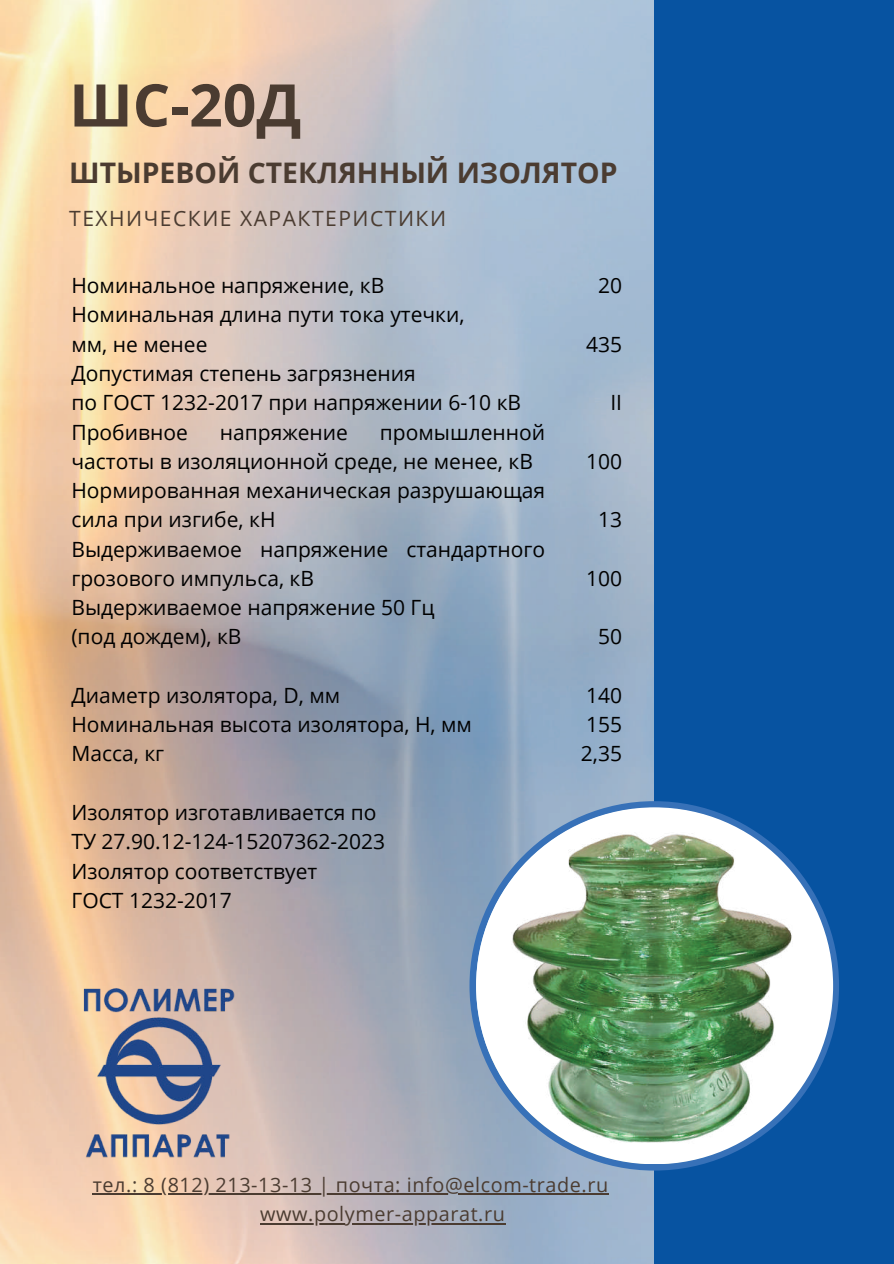
<style>
.page{position:relative;width:894px;height:1264px;background:#fff}
.page>*{position:absolute;margin:0;border:0;box-sizing:border-box;transform-origin:0 0}
.t1{font:700 58.8px "Open Sans";color:#4b3c31}
.t2{font:700 28.35px "Open Sans";color:#4b3c31}
.t3{font:21px/29.2px "Open Sans";color:#000}
.t4{font:21px "Open Sans";letter-spacing:.07em;color:#4b3c31}
.t5{font:19.8px "Open Sans";letter-spacing:.03em;color:#4b3c31}
</style>
<div class="page">
<img style="left:0;top:0;width:654px;height:1263px">
<div style="left:654px;top:0;width:239px;height:1263px;background:#0753a1"></div>
<svg style="left:469px;top:801px;width:277px;height:369px"></svg>
<img style="left:71px;top:976px;width:175px;height:192px">
<img style="left:476px;top:826px;width:363px;height:437px">
<hr style="left:260px;top:1222px;width:245px;height:2px;background:#4b3c31">
<hr style="left:93px;top:1193px;width:314px;height:1px;background:#4b3c31">
<hr style="left:407px;top:1193px;width:201px;height:1px;background:#4b3c31">
<h1 class="t1" style="left:69px;top:64px;width:233px">ШС-20Д</h1>
<h2 class="t2" style="left:69px;top:153px;width:549px">ШТЫРЕВОЙ СТЕКЛЯННЫЙ ИЗОЛЯТОР</h2>
<p class="t4" style="left:69px;top:204px;width:378px">ТЕХНИЧЕСКИЕ ХАРАКТЕРИСТИКИ</p>
<p class="t3" style="left:71px;top:270px;width:451px">Номинальное напряжение, кВ<br>Номинальная длина пути тока утечки,<br>мм, не менее<br>Допустимая степень загрязнения<br>по ГОСТ 1232-2017 при напряжении 6-10 кВ<br>Пробивное</p>
<p class="t3" style="left:71px;top:417px;width:475px;text-indent:308px">промышленной частоты в изоляционной среде, не менее, кВ<br>Нормированная механическая разрушающая сила при изгибе, кН<br>Выдерживаемое напряжение стандартного грозового импульса, кВ<br>Выдерживаемое напряжение 50 Гц<br>(под дождем), кВ</p>
<p class="t3" style="left:71px;top:680px;width:402px">Диаметр изолятора, D, мм<br>Номинальная высота изолятора, H, мм<br>Масса, кг</p>
<p class="t3" style="left:220px;top:417px;width:130px">напряжение</p>
<p class="t3" style="left:71px;top:797px;width:315px">Изолятор изготавливается по<br>ТУ 27.90.12-124-15207362-2023<br>Изолятор соответствует<br>ГОСТ 1232-2017</p>
<p class="t3" style="left:598px;top:270px;width:25px">20</p>
<p class="t3" style="left:586px;top:329px;width:37px">435</p>
<p class="t3" style="left:610px;top:387px;width:13px">II</p>
<p class="t3" style="left:586px;top:446px;width:37px">100</p>
<p class="t3" style="left:598px;top:504px;width:25px">13</p>
<p class="t3" style="left:586px;top:563px;width:37px">100</p>
<p class="t3" style="left:598px;top:621px;width:25px">50</p>
<p class="t3" style="left:580px;top:680px;width:43px;text-align:justify">140<br>155<br>2,35</p>
<p class="t5" style="left:93px;top:1171px;width:517px">тел.: 8 (812) 213-13-13 | почта: info@elcom-trade.ru</p>
<p class="t5" style="left:260px;top:1200px;width:246px">www.polymer-apparat.ru</p>
</div>
